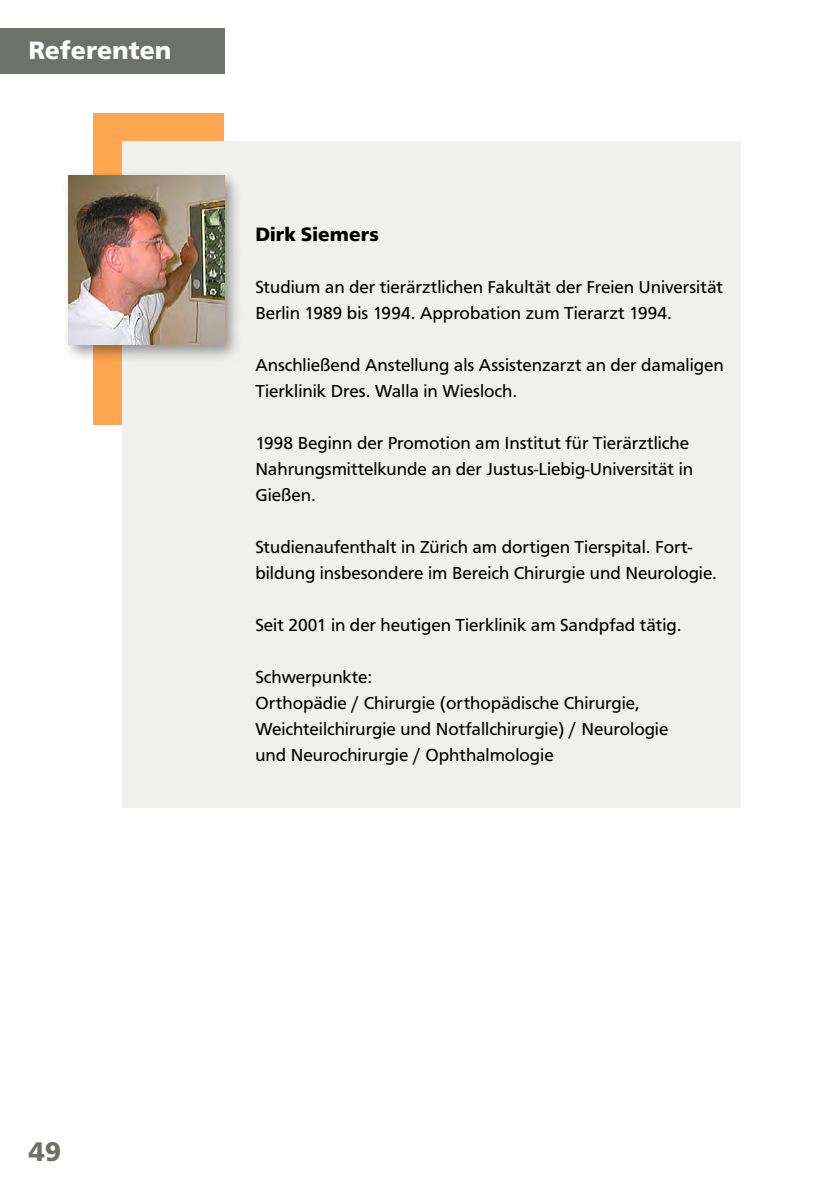
<style>
.page{position:relative;width:840px;height:1191px;background:#fff}
.page>*{position:absolute;margin:0;border:0;box-sizing:border-box;transform-origin:0 0}
.t1{font:700 28px "Front Page";color:#6e706b}
.t2{font:700 26px "Front Page";color:#fff}
.t3{font:700 20px "Front Page";color:#000}
.t4{font:18px/26px "Front Page";color:#000}
</style>
<div class="page">
<div style="left:94px;top:113px;width:130px;height:312px;background:#fea650"></div>
<div style="left:0;top:28px;width:224px;height:46px;background:#6e706b"></div>
<div style="left:122px;top:142px;width:618px;height:666px;background:#f0f0ef"></div>
<div style="left:61px;top:169px;width:180px;height:194px;background:#000;opacity:.4"></div>
<img style="left:68px;top:176px;width:156px;height:169px">
<h2 class="t2" style="left:28px;top:35px;width:144px">Referenten</h2>
<p class="t3" style="left:255px;top:223px;width:125px">Dirk Siemers</p>
<p class="t4" style="left:255px;top:274px;width:469px">Studium an der tierärztlichen Fakultät der Freien Universität<br>Berlin 1989 bis 1994. Approbation zum Tierarzt 1994.</p>
<p class="t4" style="left:255px;top:352px;width:469px">Anschließend Anstellung als Assistenzarzt an der damaligen<br>Tierklinik Dres. Walla in Wiesloch.</p>
<p class="t4" style="left:255px;top:430px;width:439px">1998 Beginn der Promotion am Institut für Tierärztliche<br>Nahrungsmittelkunde an der Justus-Liebig-Universität in<br>Gießen.</p>
<p class="t4" style="left:255px;top:534px;width:463px">Studienaufenthalt in Zürich am dortigen Tierspital. Fort&shy;bildung insbesondere im Bereich Chirurgie und Neurologie.</p>
<p class="t4" style="left:255px;top:612px;width:427px">Seit 2001 in der heutigen Tierklinik am Sandpfad tätig.</p>
<p class="t4" style="left:255px;top:664px;width:414px">Schwerpunkte:<br>Orthopädie / Chirurgie (orthopädische Chirurgie, Weichteilchirurgie und Notfallchirurgie) / Neurologie und Neurochirurgie / Ophthalmologie</p>
<h1 class="t1" style="left:28px;top:1135px;width:34px">49</h1>
</div>
